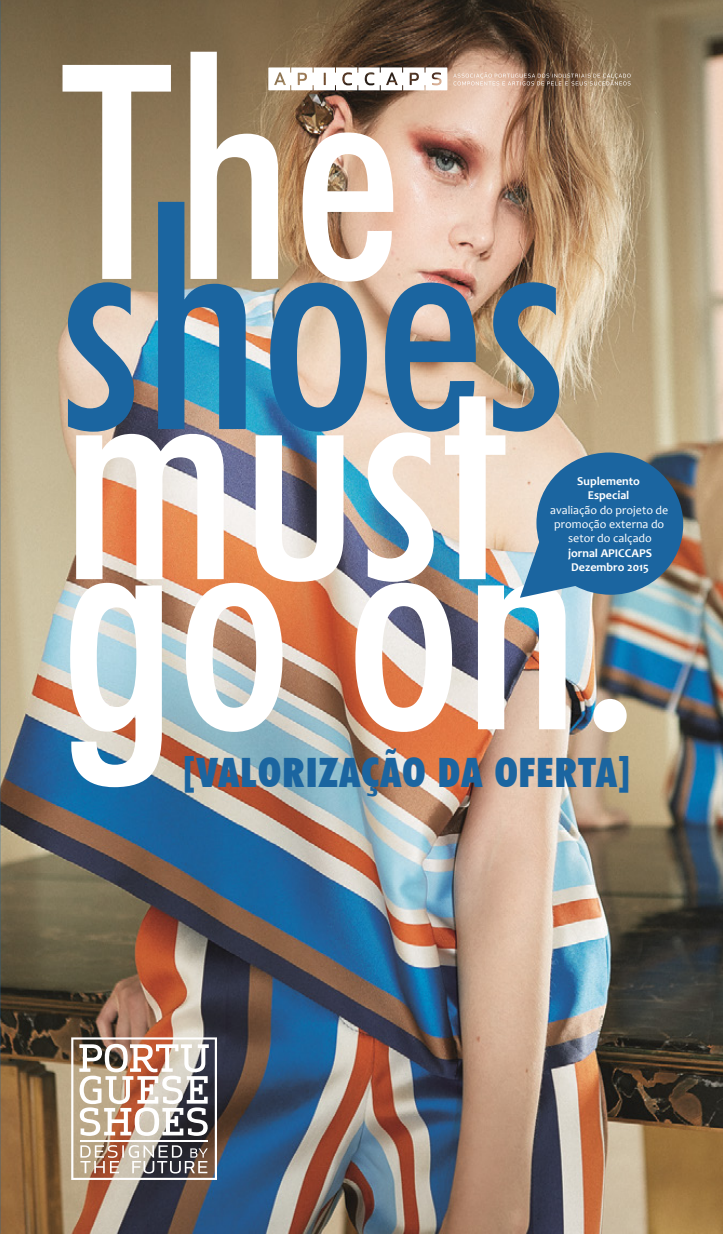
<style>
.page{position:relative;width:723px;height:1234px;background:#fff}
.page>*{position:absolute;margin:0;border:0;box-sizing:border-box;transform-origin:0 0}
.t1{font:500 condensed 300px "Futura BT";color:#fff}
.t2{font:500 condensed 300px "Futura BT";color:#1b65a0}
.t3{font:900 condensed 40.5px "Futura BT";letter-spacing:.03em;color:#1b65a0}
.t4{font:12px/14.4px "Candara";color:#fff;text-align:center}
.t5{font:700 12px/14.4px "Candara";color:#fff;text-align:center}
</style>
<div class="page">
<img style="left:0;top:0;width:723px;height:1233px">
<svg style="left:268px;top:67px;width:179px;height:23px"></svg>
<svg style="left:453px;top:72px;width:177px;height:13px;background:#b49882"></svg>
<svg style="left:520px;top:452px;width:163px;height:145px;background:#4479a2"></svg>
<svg style="left:71px;top:1037px;width:146px;height:142px"></svg>
<h1 class="t1" style="left:60px;top:-10px;width:344px">The</h1>
<h1 class="t2" style="left:60px;top:140px;width:508px">shoes</h1>
<h1 class="t1" style="left:60px;top:290px;width:449px">must</h1>
<h1 class="t1" style="left:60px;top:440px;width:581px">go on.</h1>
<p class="t5" style="left:577px;top:473px;width:64px">Suplemento<br>Especial</p>
<p class="t4" style="left:550px;top:502px;width:120px">avaliação do projeto de promoção externa do setor do calçado</p>
<p class="t5" style="left:568px;top:545px;width:85px;text-align:left">jornal APICCAPS<br>Dezembro 2015</p>
<h2 class="t3" style="left:182px;top:747px;width:451px">[VALORIZAÇÃO DA OFERTA]</h2>
</div>
